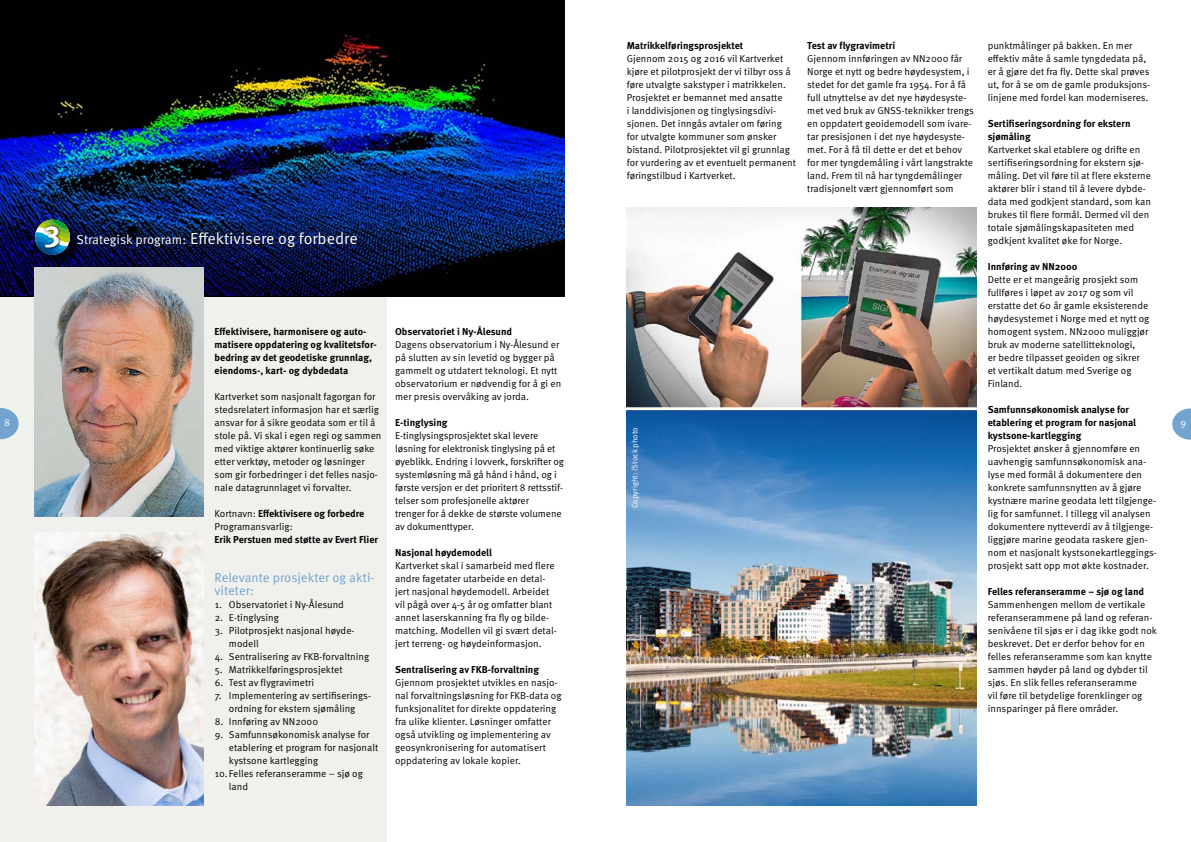
<style>
.page{position:relative;width:1191px;height:842px;background:#fff}
.page>*{position:absolute;margin:0;border:0;box-sizing:border-box;transform-origin:0 0}
.t1{font:700 30px "Meta OT";color:#fff}
.t2{font:16px "Meta OT Norm";color:#fff}
.t3{font:13px/13px "Meta OT Norm";color:#72a4cf}
.t4{font:10px/13px "Meta OT Norm";color:#000}
.t5{font:700 10px/13px "Meta OT";color:#000}
.t6{font:10px "Meta OT Norm";color:#fff}
.t7{font:8px "Meta OT Norm";color:#fff}
.s1{font-size:13px}
.s2{font-family:"Meta OT Norm";font-weight:400}
</style>
<div class="page">
<div style="left:0;top:291px;width:386px;height:551px;background:#f0f0ed"></div>
<svg style="left:0;top:408px;width:19px;height:31px"></svg>
<svg style="left:1172px;top:408px;width:19px;height:32px"></svg>
<img style="left:0;top:0;width:564px;height:295px">
<img style="left:34px;top:268px;width:169px;height:249px">
<div style="left:36px;top:222px;width:47px;height:45px;background:#000;opacity:.75"></div>
<svg style="left:35px;top:220px;width:35px;height:35px"></svg>
<svg style="left:43px;top:224px;width:18px;height:26px"></svg>
<img style="left:34px;top:532px;width:169px;height:273px">
<img style="left:626px;top:208px;width:350px;height:597px">
<hr style="left:625px;top:407px;width:352px;height:3px;background:#fff">
<p class="t6" style="left:4px;top:417px;width:7px">8</p>
<p class="t1" style="left:44px;top:213px;width:18px">3</p>
<p class="t2" style="left:77px;top:229px;width:283px"><span class="s1">Strategisk program:</span> Effektivisere og forbedre</p>
<p class="t5" style="left:214px;top:325px;width:163px">Effektivisere, harmonisere og auto&shy;matisere oppdatering og kvalitetsfor&shy;bedring av det geodetiske grunnlag, eiendoms-, kart- og dybdedata</p>
<p class="t4" style="left:214px;top:390px;width:168px">Kartverket som nasjonalt fagorgan for stedsrelatert informasjon har et særlig ansvar for å sikre geodata som er til å stole på. Vi skal i egen regi og sammen med viktige aktører kontinuerlig søke etter verktøy, metoder og løsninger som gir forbedringer i det felles nasjo&shy;nale datagrunnlaget vi for valter.</p>
<p class="t5" style="left:214px;top:507px;width:165px"><span class="s2">Kor tnavn:</span> Effektivisere og forbedre<br><span class="s2">Programansvarlig:<br></span>Erik Perstuen med støtte av Evert Flier</p>
<p class="t3" style="left:214px;top:571px;width:161px">Relevante prosjekter og akti&shy;viteter:</p>
<p class="t4" style="left:215px;top:598px;width:131px">1. Observatoriet i Ny-Ålesund</p>
<p class="t4" style="left:215px;top:611px;width:66px">2. E-tinglysing</p>
<p class="t4" style="left:229px;top:624px;width:127px;text-indent:-14px">3. Pilotprosjekt nasjonal høyde&shy;modell</p>
<p class="t4" style="left:215px;top:650px;width:156px">4. Sentralisering av FKB-forvaltning</p>
<p class="t4" style="left:215px;top:663px;width:129px">5. Matrikkelføringsprosjektet</p>
<p class="t4" style="left:215px;top:676px;width:101px">6. Test av flygravimetri</p>
<p class="t4" style="left:215px;top:689px;width:157px;text-align:center">7. Implementering av ser tifiserings&shy;ordning for ekstern sjømåling</p>
<p class="t4" style="left:215px;top:715px;width:105px">8. Innføring av NN2000</p>
<p class="t4" style="left:229px;top:728px;width:151px;text-indent:-14px">9. Samfunnsøkonomisk analyse for etablering et program for nasjonalt kystsone kartlegging</p>
<p class="t4" style="left:229px;top:767px;width:135px;text-indent:-14px">10. Felles referanseramme – sjø og land</p>
<p class="t5" style="left:395px;top:325px;width:118px">Observatoriet i Ny-Ålesund</p>
<p class="t4" style="left:395px;top:338px;width:168px">Dagens obser vatorium i Ny-Ålesund er på slutten av sin levetid og bygger på gammelt og utdatert teknologi. Et nytt observatorium er nødvendig for å gi en mer presis over våking av jorda.</p>
<p class="t5" style="left:395px;top:416px;width:54px">E-tinglysing</p>
<p class="t4" style="left:395px;top:429px;width:170px">E-tinglysingsprosjektet skal levere løsning for elektronisk tinglysing på et øyeblikk. Endring i lovverk, forskrifter og systemløsning må gå hånd i hånd, og i første versjon er det prioriter t 8 rettsstif&shy;telser som profesjonelle aktører<br>trenger for å dekke de største volumene av dokumenttyper.</p>
<p class="t5" style="left:395px;top:546px;width:98px">Nasjonal høydemodell</p>
<p class="t4" style="left:395px;top:559px;width:163px">Kartverket skal i samarbeid med flere andre fagetater utarbeide en detal&shy;jert nasjonal høydemodell. Arbeidet vil pågå over 4-5 år og omfatter blant annet laserskanning fra fly og bilde&shy;matching. Modellen vil gi svært detal&shy;jert terreng- og høydeinformasjon.</p>
<p class="t5" style="left:395px;top:663px;width:145px">Sentralisering av FKB-forvaltning</p>
<p class="t4" style="left:395px;top:676px;width:168px">Gjennom prosjektet utvikles en nasjo&shy;nal for valtningsløsning for FKB-data og funksjonalitet for direkte oppdatering fra ulike klienter. Løsninger omfatter også utvikling og implementering av geosynkronisering for automatisert oppdatering av lokale kopier.</p>
<p class="t5" style="left:626px;top:39px;width:118px">Matrikkelføringsprosjektet</p>
<p class="t4" style="left:626px;top:52px;width:171px">Gjennom 2015 og 2016 vil Kartverket kjøre et pilotprosjekt der vi tilbyr oss å føre utvalgte sakstyper i matrikkelen.<br>Prosjektet er bemannet med ansatte<br>i landdivisjonen og tinglysingsdivi&shy;sjonen. Det inngås avtaler om føring for utvalgte kommuner som ønsker bistand. Pilotprosjektet vil gi grunnlag for vurdering av et eventuelt permanent føringstilbud i Kartverket.</p>
<p class="t5" style="left:807px;top:39px;width:89px">Test av flygravimetri</p>
<p class="t4" style="left:807px;top:52px;width:168px">Gjennom innføringen av NN2000 får Norge et nytt og bedre høydesystem, i stedet for det gamle fra 1954. For å få full utnyttelse av det nye høydesyste&shy;met ved bruk av GNSS-teknikker trengs en oppdatert geoidemodell som ivare&shy;tar presisjonen i det nye høydesyste&shy;met. For å få til dette er det et behov for mer tyngdemåling i vår t langstrakte land. Frem til nå har tyngdemålinger tradisjonelt vært gjennomført som</p>
<p class="t7" style="left:630px;top:508px;width:82px;rotate:-90deg">Copyright: iStock photo</p>
<p class="t4" style="left:987px;top:39px;width:163px">punktmålinger på bakken. En mer effektiv måte å samle tyngdedata på, er å gjøre det fra fly. Dette skal prøves ut, for å se om de gamle produksjons&shy;linjene med fordel kan moderniseres.</p>
<p class="t5" style="left:987px;top:117px;width:144px">Sertifiseringsordning for ekstern sjømåling</p>
<p class="t4" style="left:987px;top:143px;width:165px">Kartverket skal etablere og drifte en sertifiseringsordning for ekstern sjø&shy;måling. Det vil føre til at flere eksterne aktører blir i stand til å levere dybde&shy;data med godkjent standard, som kan brukes til flere formål. Dermed vil den totale sjømålingskapasiteten med godkjent kvalitet øke for Norge.</p>
<p class="t5" style="left:987px;top:260px;width:91px">Innføring av NN2000</p>
<p class="t4" style="left:987px;top:273px;width:163px">Dette er et mangeårig prosjekt som fullføres i løpet av 2017 og som vil erstatte det 60 år gamle eksisterende høydesystemet i Norge med et nytt og homogent system. NN2000 muliggjør bruk av moderne satellitteknologi,<br>er bedre tilpasset geoiden og sikrer et vertikalt datum med Sverige og<br>Finland.</p>
<p class="t5" style="left:987px;top:403px;width:150px">Samfunnsøkonomisk analyse for etablering et program for nasjonal kystsone-kartlegging</p>
<p class="t4" style="left:987px;top:442px;width:170px">Prosjektet ønsker å gjennomføre en uavhengig samfunnsøkonomisk ana&shy;lyse med formål å dokumentere den konkrete samfunnsnytten av å gjøre kystnære marine geodata lett tilgjenge&shy;lig for samfunnet. I tillegg vil analysen dokumentere nytteverdi av å tilgjenge&shy;liggjøre marine geodata raskere gjen&shy;nom et nasjonalt kystsonekartleggings&shy;prosjekt satt opp mot økte kostnader.</p>
<p class="t5" style="left:987px;top:585px;width:158px">Felles referanseramme – sjø og land</p>
<p class="t4" style="left:987px;top:598px;width:171px">Sammenhengen mellom de vertikale referanserammene på land og referan&shy;senivåene til sjøs er i dag ikke godt nok beskrevet. Det er derfor behov for en felles referanseramme som kan knytte sammen høyder på land og dybder til sjøs. En slik felles referanseramme<br>vil føre til betydelige forenklinger og innsparinger på flere områder.</p>
<p class="t6" style="left:1180px;top:417px;width:7px">9</p>
</div>
